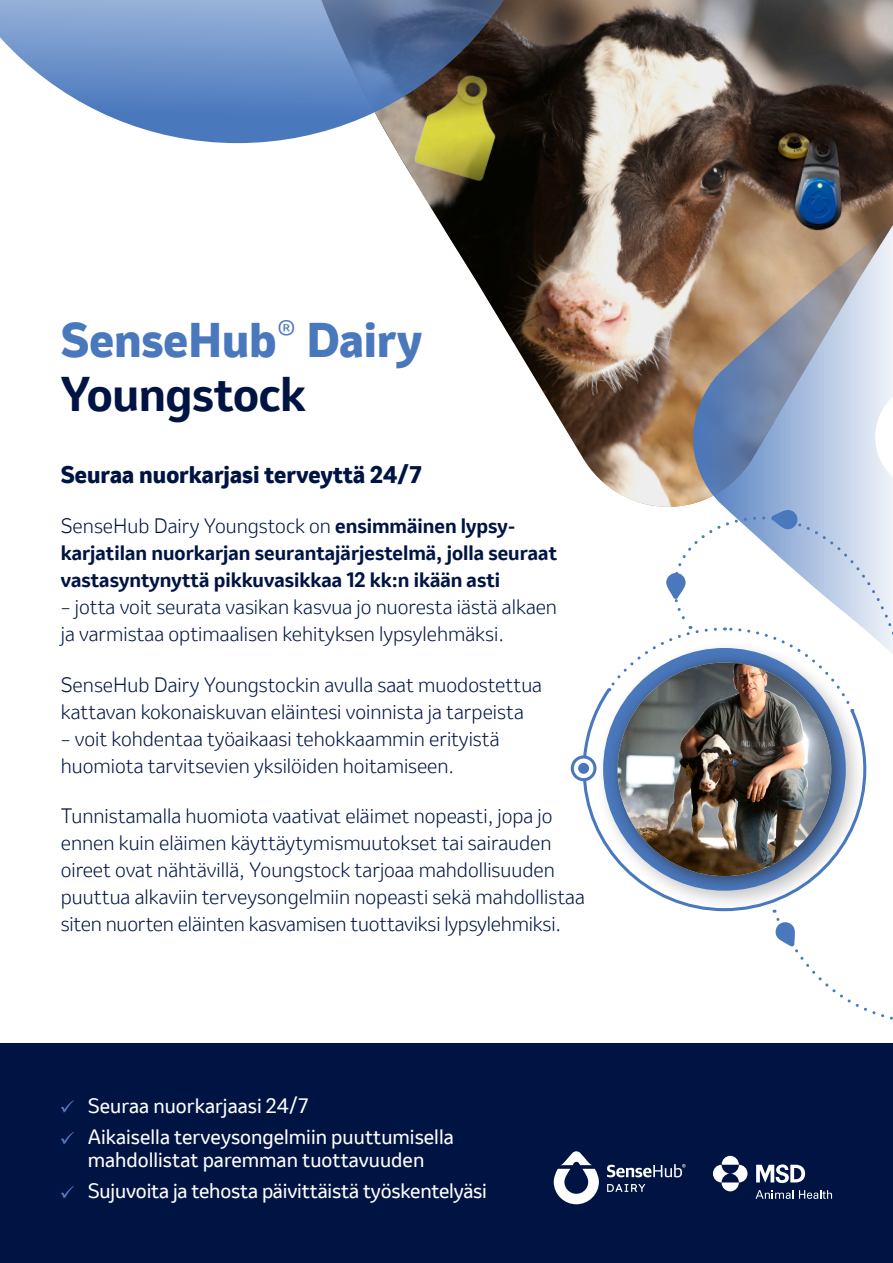
<style>
.page{position:relative;width:893px;height:1263px;background:#fff}
.page>*{position:absolute;margin:0;border:0;box-sizing:border-box;transform-origin:0 0}
.t1{font:800 45.6px "Invention";letter-spacing:-.005em;color:#4a78bd}
.t2{font:700 45.6px "Invention";letter-spacing:-.01em;color:#001443}
.body{font:800 22.5px "Invention";color:#001443}
.body-2{font:300 19.5px/27px "Invention";color:#001443}
.body-3{font:700 19.5px/27px "Invention";color:#001443}
.body-4{font:19.5px/22.5px "Invention";color:#fff}
.s1{font-weight:300}
</style>
<div class="page">
<img style="left:392px;top:0;width:501px;height:494px">
<div style="left:0;top:1044px;width:893px;height:219px;background:#001443"></div>
<svg style="left:713px;top:1156px;width:34px;height:35px"></svg>
<svg style="left:756px;top:1164px;width:49px;height:19px"></svg>
<svg style="left:755px;top:1190px;width:77px;height:9px"></svg>
<svg style="left:554px;top:1151px;width:45px;height:53px"></svg>
<svg style="left:607px;top:1184px;width:38px;height:8px"></svg>
<svg style="left:607px;top:1164px;width:79px;height:13px"></svg>
<svg style="left:61px;top:1100px;width:13px;height:13px"></svg>
<svg style="left:61px;top:1132px;width:13px;height:12px"></svg>
<svg style="left:61px;top:1186px;width:13px;height:12px"></svg>
<svg style="left:693px;top:157px;width:200px;height:266px;background:#978f8c"></svg>
<svg style="left:620px;top:423px;width:273px;height:231px"></svg>
<svg style="left:775px;top:918px;width:118px;height:102px"></svg>
<svg style="left:771px;top:509px;width:27px;height:21px"></svg>
<svg style="left:666px;top:573px;width:20px;height:26px"></svg>
<svg style="left:582px;top:691px;width:285px;height:222px"></svg>
<svg style="left:620px;top:626px;width:233px;height:86px"></svg>
<svg style="left:572px;top:757px;width:23px;height:23px"></svg>
<div style="left:571px;top:755px;width:25px;height:26px;border:3px solid #4a78bd;border-radius:50%"></div>
<div style="left:578px;top:763px;width:11px;height:11px;background:#4a78bd;border-radius:50%"></div>
<img style="left:412px;top:143px;width:100px;height:42px">
<div style="left:606px;top:651px;width:242px;height:242px;background:#231f20;opacity:.6"></div>
<img style="left:618px;top:662px;width:213px;height:214px;border-radius:107px">
<svg style="left:0;top:0;width:557px;height:143px;background:#7489a5"></svg>
<img style="left:730px;top:754px;width:12px;height:15px">
<p class="t1" style="left:61px;top:306px;width:363px">SenseHub<sup>®</sup> Dairy</p>
<p class="t2" style="left:61px;top:362px;width:246px">Youngstock</p>
<p class="body" style="left:61px;top:458px;width:362px">Seuraa nuorkarjasi terveyttä 24/7</p>
<p class="body-3" style="left:61px;top:512px;width:498px"><span class="s1">SenseHub Dairy Youngstock on</span> ensimmäinen lypsy&shy;karjatilan nuorkarjan seurantajärjestelmä, jolla seuraat vastasyntynyttä pikkuvasikkaa 12 kk:n ikään asti</p>
<p class="body-2" style="left:61px;top:593px;width:498px">– jotta voit seurata vasikan kasvua jo nuoresta iästä alkaen ja varmistaa optimaalisen kehityksen lypsylehmäksi.</p>
<p class="body-2" style="left:61px;top:671px;width:483px">SenseHub Dairy Youngstockin avulla saat muodostettua kattavan kokonaiskuvan eläintesi voinnista ja tarpeista</p>
<p class="body-2" style="left:61px;top:725px;width:440px">– voit kohdentaa työaikaasi tehokkaammin erityistä huomiota tarvitsevien yksilöiden hoitamiseen.</p>
<p class="body-2" style="left:61px;top:802px;width:526px">Tunnistamalla huomiota vaativat eläimet nopeasti, jopa jo ennen kuin eläimen käyttäytymismuutokset tai sairauden oireet ovat nähtävillä, Youngstock tarjoaa mahdollisuuden puuttua alkaviin terveysongelmiin nopeasti sekä mahdollistaa siten nuorten eläinten kasvamisen tuottaviksi lypsylehmiksi.</p>
<p class="body-4" style="left:88px;top:1094px;width:222px">Seuraa nuorkarjaasi 24/7</p>
<p class="body-4" style="left:88px;top:1126px;width:368px">Aikaisella terveysongelmiin puuttumisella mahdollistat paremman tuottavuuden</p>
<p class="body-4" style="left:88px;top:1180px;width:401px">Sujuvoita ja tehosta päivittäistä työskentelyäsi</p>
</div>
